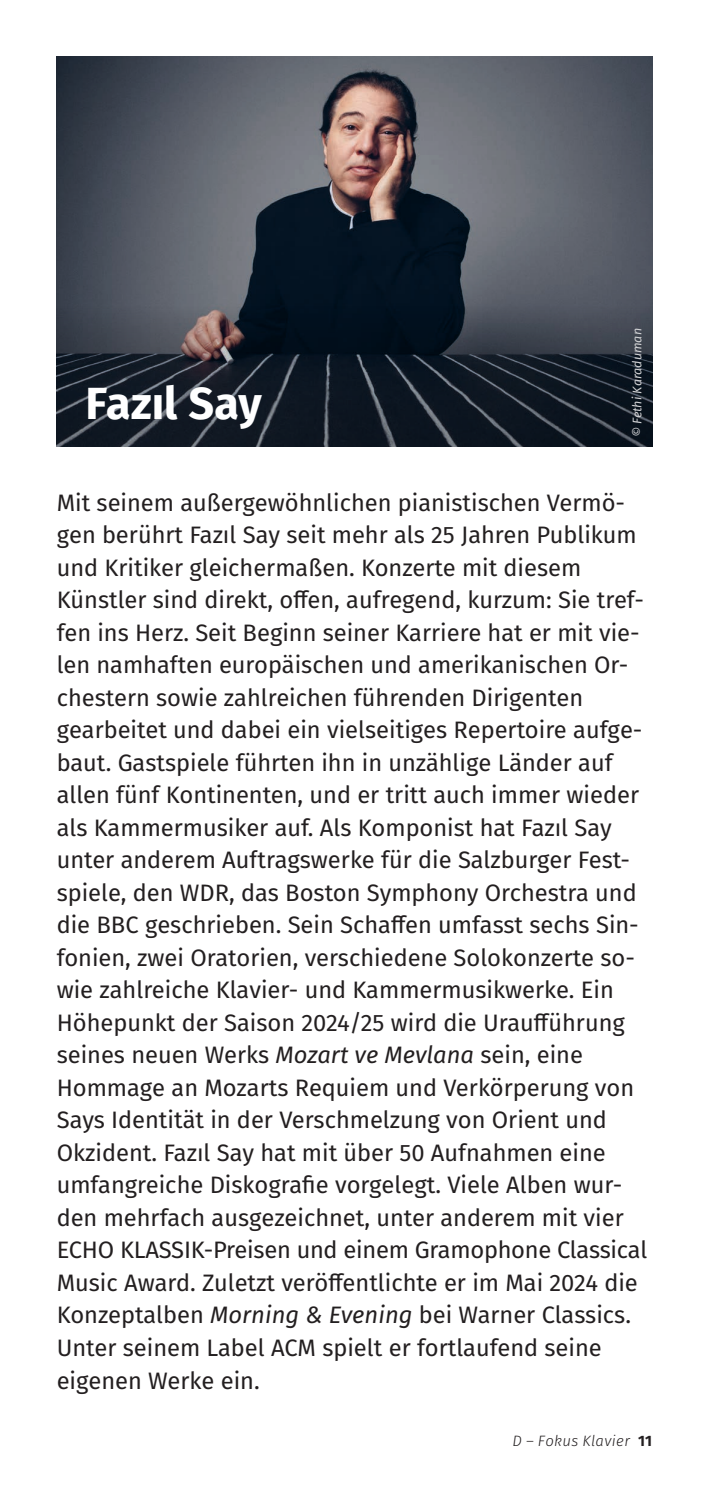
<style>
.page{position:relative;width:709px;height:1489px;background:#fff}
.page>*{position:absolute;margin:0;border:0;box-sizing:border-box;transform-origin:0 0}
.Künstler-Bio___Headline{font:700 45px "Fira Sans";color:#fff}
.Fließtext{font:23.75px/32.5px "Fira Sans";color:#231f20}
.t1{font:italic 300 15px "Fira Sans";letter-spacing:.025em;color:#231f20}
.Fotocredit{font:italic 12.5px "Fira Sans";color:#d1d2d4}
.s1{font-style:italic}
.s2{font-weight:700;font-style:normal}
</style>
<div class="page">
<img style="left:57px;top:57px;width:595px;height:390px">
<svg style="left:57px;top:306px;width:595px;height:140px;background:#202732"></svg>
<p class="Künstler-Bio___Headline" style="left:86px;top:365px;width:178px">Fazıl Say</p>
<p class="Fotocredit" style="left:628px;top:437px;width:111px;rotate:-90deg">© Fethi Karaduman</p>
<p class="Fließtext" style="left:57px;top:485px;width:589px">Mit seinem außergewöhnlichen pianistischen Vermö&shy;gen berührt Fazıl Say seit mehr als 25 Jahren Publikum und Kritiker gleichermaßen. Konzerte mit diesem Künstler sind direkt, offen, aufregend, kurzum: Sie tref&shy;fen ins Herz. Seit Beginn seiner Karriere hat er mit vie&shy;len namhaften europäischen und amerikanischen Or&shy;chestern sowie zahlreichen führenden Dirigenten gearbeitet und dabei ein vielseitiges Repertoire aufge&shy;baut. Gastspiele führten ihn in unzählige Länder auf allen fünf Kontinenten, und er tritt auch immer wieder als Kammermusiker auf. Als Komponist hat Fazıl Say unter anderem Auftragswerke für die Salzburger Fest&shy;spiele, den WDR, das Boston Symphony Orchestra und die BBC geschrieben. Sein Schaffen umfasst sechs Sin&shy;fonien, zwei Oratorien, verschiedene Solokonzerte so&shy;wie zahlreiche Klavier- und Kammermusikwerke. Ein Höhepunkt der Saison 2024/25 wird die Uraufführung seines neuen Werks <span class="s1">Mozart ve Mevlana</span> sein, eine</p>
<p class="Fließtext" style="left:57px;top:1070px;width:592px">Hommage an Mozarts Requiem und Verkörperung von Says Identität in der Verschmelzung von Orient und Okzident. Fazıl Say hat mit über 50 Aufnahmen eine umfangreiche Diskografie vorgelegt. Viele Alben wur&shy;den mehrfach ausgezeichnet, unter anderem mit vier ECHO KLASSIK-Preisen und einem Gramophone Classical Music Award. Zuletzt veröffentlichte er im Mai 2024 die Konzeptalben <span class="s1">Morning &amp; Evening</span> bei Warner Classics.</p>
<p class="Fließtext" style="left:57px;top:1330px;width:546px">Unter seinem Label ACM spielt er fortlaufend seine eigenen Werke ein.</p>
<p class="t1" style="left:512px;top:1430px;width:141px">D – Fokus Klavier <span class="s2">11</span></p>
</div>
